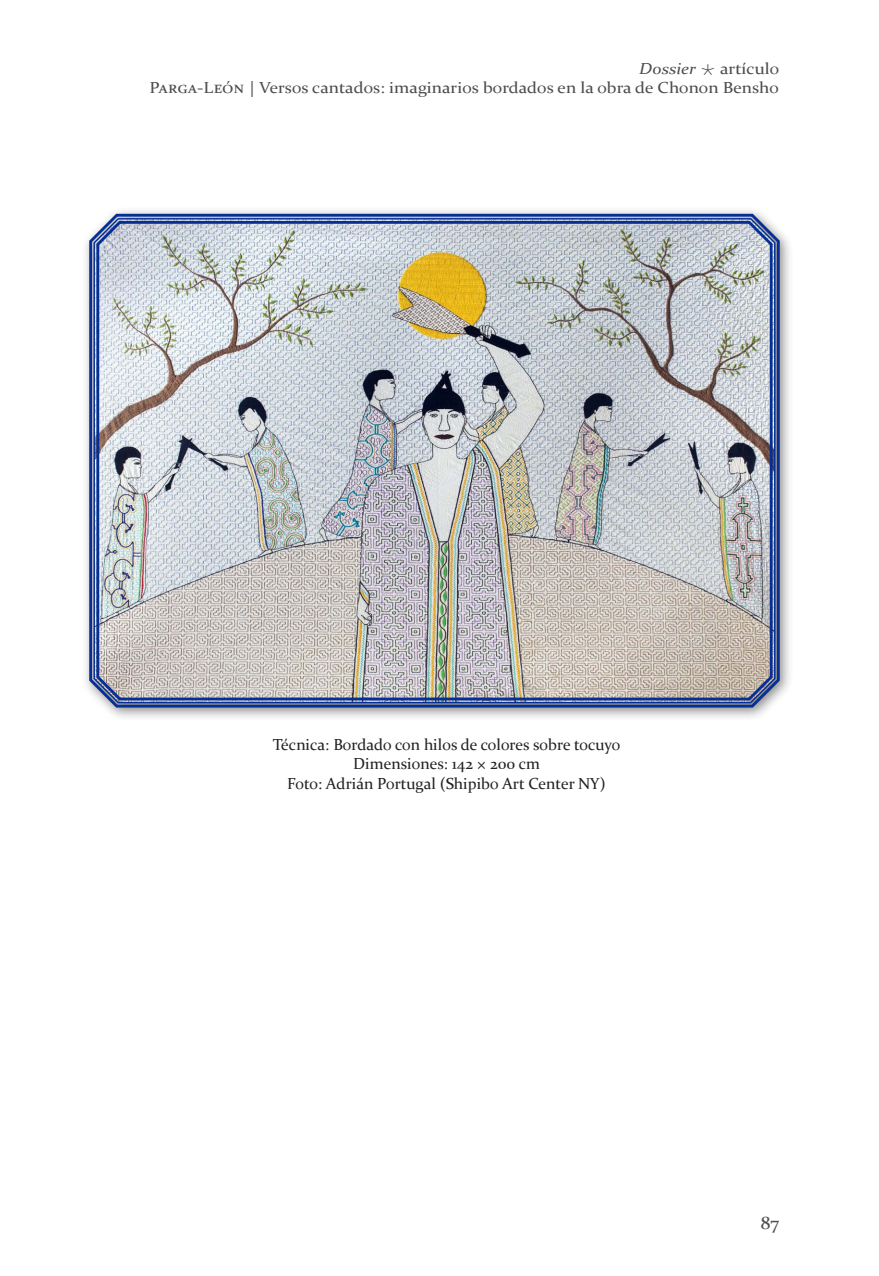
<style>
.page{position:relative;width:879px;height:1276px;background:#fff}
.page>*{position:absolute;margin:0;border:0;box-sizing:border-box;transform-origin:0 0}
.t1{font:18px "Constantia";color:#4b4c4d}
.t2{font:16px/19.2px "Constantia";color:#231f20;text-align:center}
.t3{font:16px "Constantia";color:#4b4c4d;scale:1.1 1}
.t4{font:italic 16px "Constantia";color:#4b4c4d;scale:1.1 1}
</style>
<div class="page">
<div style="left:81px;top:205px;width:712px;height:516px;background:#231f20;opacity:.6"></div>
<svg style="left:87px;top:211px;width:695px;height:499px;background:#5f75ac"></svg>
<img style="left:95px;top:218px;width:679px;height:484px">
<p class="t4" style="left:639px;top:57px;width:53px">Dossier</p>
<p class="t3" style="left:720px;top:57px;width:55px">artículo</p>
<p class="t3" style="left:149px;top:77px;width:574px">Parga-León | Versos cantados: imaginarios bordados en la obra de Chonon Bensho</p>
<p class="t2" style="left:273px;top:734px;width:349px">Técnica: Bordado con hilos de colores sobre tocuyo<br>Dimensiones: 142 × 200 cm<br>Foto: Adrián Portugal (Shipibo Art Center NY)</p>
<p class="t1" style="left:761px;top:1210px;width:20px">87</p>
</div>
